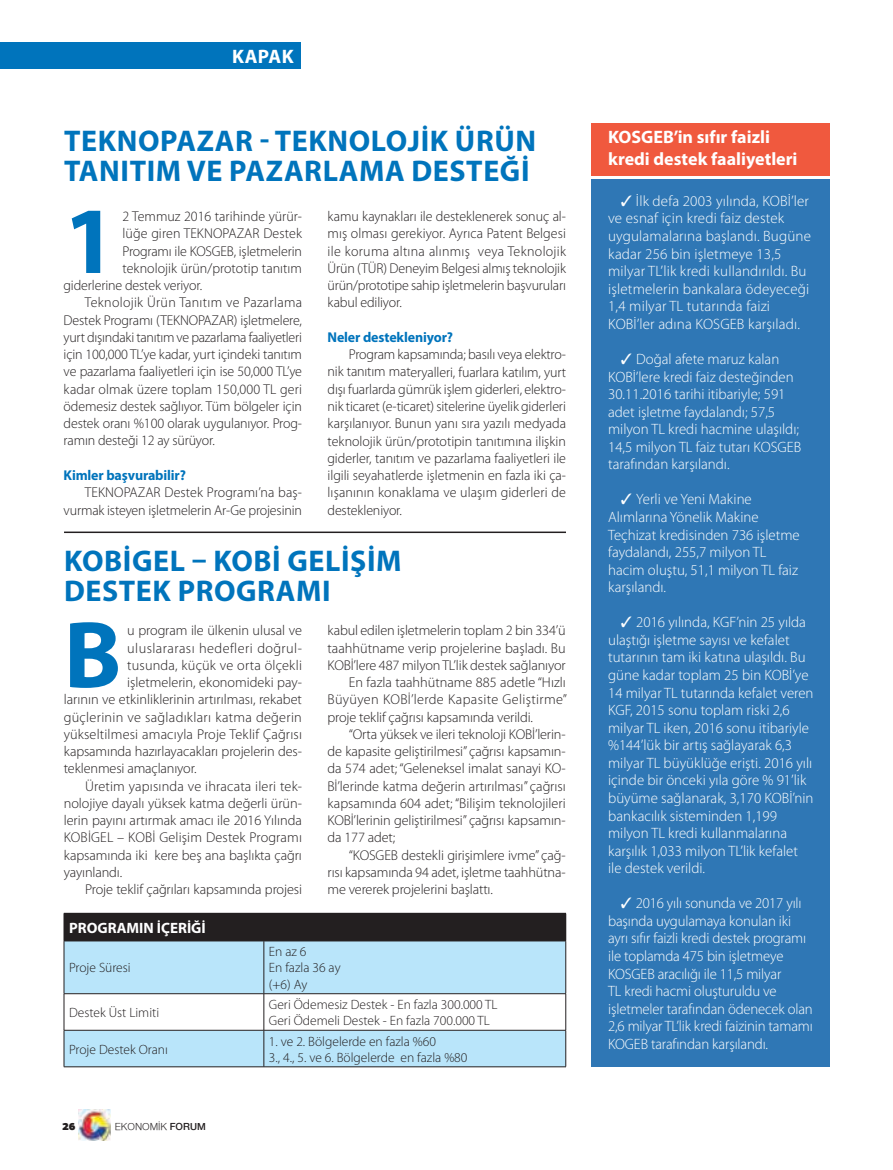
<style>
.page{position:relative;width:893px;height:1170px;background:#fff}
.page>*{position:absolute;margin:0;border:0;box-sizing:border-box;transform-origin:0 0}
.t1{font:700 95.7px "Myriad Pro";color:#0074bc}
.t2{font:700 30px/30px "Myriad Pro";letter-spacing:.02em;color:#0074bc}
.t3{font:700 19.5px "Myriad Pro";letter-spacing:.02em;color:#fff}
.t4{font:700 18px/21.6px "Myriad Pro";color:#fff}
.t5{font:300 15px/17.5px "Myriad Pro";color:#fff}
.t6{font:700 15px "Myriad Pro";color:#fff}
.t7{font:300 14.25px/17.2px "Myriad Pro";letter-spacing:-.005em;color:#231f20;text-align:justify}
.t8{font:300 14.25px "Myriad Pro";letter-spacing:.02em;color:#231f20}
.t9{font:700 14.25px "Myriad Pro";letter-spacing:-.01em;color:#0074bc}
.t10{font:300 14.25px "Myriad Pro";letter-spacing:.025em;color:#231f20}
.t11{font:300 14.25px "Myriad Pro";letter-spacing:.03em;color:#231f20}
.t12{font:300 13.5px/16.2px "Myriad Pro";color:#231f20}
.t13{font:10.5px "Nimbus Sans Novus";color:#231f20}
.t14{font:900 10.5px "PF Agora Sans Pro";color:#231f20}
.s1{font-weight:600}
</style>
<div class="page">
<img style="left:79px;top:1109px;width:31px;height:31px">
<div style="left:591px;top:180px;width:238px;height:886px;background:#2f77b5"></div>
<div style="left:591px;top:123px;width:238px;height:53px;background:#f0593e"></div>
<div style="left:0;top:43px;width:301px;height:26px;background:#0074bc"></div>
<div style="left:64px;top:913px;width:502px;height:27px;background:#231f20"></div>
<div style="left:65px;top:941px;width:500px;height:125px;background:#b9e5fa"></div>
<svg style="left:65px;top:994px;width:500px;height:35px"></svg>
<hr style="left:64px;top:941px;width:1px;height:52px;background:#231f20">
<hr style="left:264px;top:941px;width:1px;height:52px;background:#231f20">
<hr style="left:64px;top:940px;width:502px;height:1px;background:#231f20">
<hr style="left:565px;top:941px;width:1px;height:52px;background:#231f20">
<hr style="left:64px;top:993px;width:1px;height:36px;background:#231f20">
<hr style="left:264px;top:993px;width:1px;height:36px;background:#231f20">
<hr style="left:64px;top:1030px;width:1px;height:36px;background:#231f20">
<hr style="left:264px;top:1030px;width:1px;height:36px;background:#231f20">
<hr style="left:64px;top:993px;width:502px;height:1px;background:#231f20">
<hr style="left:565px;top:993px;width:1px;height:36px;background:#231f20">
<hr style="left:565px;top:1030px;width:1px;height:36px;background:#231f20">
<hr style="left:64px;top:1029px;width:502px;height:1px;background:#231f20">
<hr style="left:64px;top:1066px;width:502px;height:1px;background:#231f20">
<hr style="left:64px;top:531px;width:502px;height:2px;background:#231f20">
<h3 class="t3" style="left:232px;top:49px;width:63px">KAPAK</h3>
<h2 class="t2" style="left:64px;top:128px;width:474px">TEKNOPAZAR TEKNOLOJİK ÜRÜN<br>TANITIM VE PAZARLAMA DESTEĞİ</h2>
<h1 class="t1" style="left:64px;top:204px;width:55px">1</h1>
<p class="t7" style="left:122px;top:209px;width:181px">2 Temmuz 2016 tarihinde yürür-</p>
<p class="t7" style="left:122px;top:226px;width:181px">lüğe giren TEKNOPAZAR Destek</p>
<p class="t7" style="left:122px;top:243px;width:181px">Programı ile KOSGEB, işletmelerin</p>
<p class="t7" style="left:122px;top:261px;width:181px">teknolojik ürün/prototip tanıtım</p>
<p class="t7" style="left:64px;top:278px;width:140px">giderlerine destek veriyor.</p>
<p class="t8" style="left:85px;top:297px;width:219px">Teknolojik Ürün Tanıtım ve Pazarlama</p>
<p class="t7" style="left:64px;top:312px;width:240px">Destek Programı (TEKNOPAZAR) işletmelere,</p>
<p class="t7" style="left:64px;top:329px;width:240px">yurt dışındaki tanıtım ve pazarlama faaliyetleri</p>
<p class="t7" style="left:64px;top:347px;width:240px">için 100,000 TL’ye kadar, yurt içindeki tanıtım</p>
<p class="t7" style="left:64px;top:364px;width:240px">ve pazarlama faaliyetleri için ise 50,000 TL’ye</p>
<p class="t7" style="left:64px;top:381px;width:240px">kadar olmak üzere toplam 150,000 TL geri</p>
<p class="t7" style="left:64px;top:398px;width:240px">ödemesiz destek sağlıyor. Tüm bölgeler için</p>
<p class="t7" style="left:64px;top:416px;width:240px">destek oranı %100 olarak uygulanıyor. Prog-</p>
<p class="t7" style="left:64px;top:433px;width:153px">ramın desteği 12 ay sürüyor.</p>
<p class="t9" style="left:64px;top:469px;width:124px">Kimler başvurabilir?</p>
<p class="t7" style="left:64px;top:485px;width:240px;text-align:right">TEKNOPAZAR Destek Programı’na baş&shy;vurmak isteyen işletmelerin Ar-Ge projesinin</p>
<p class="t7" style="left:328px;top:209px;width:240px">kamu kaynakları ile desteklenerek sonuç al&shy;mış olması gerekiyor. Ayrıca Patent Belgesi ile koruma altına alınmış veya Teknolojik Ürün (TÜR) Deneyim Belgesi almış teknolojik ürün/prototipe sahip işletmelerin başvuruları kabul ediliyor.</p>
<p class="t9" style="left:328px;top:332px;width:127px">Neler destekleniyor?</p>
<p class="t7" style="left:328px;top:347px;width:240px;text-indent:21px">Program kapsamında; basılı veya elektro&shy;nik tanıtım materyalleri, fuarlara katılım, yurt dışı fuarlarda gümrük işlem giderleri, elektro&shy;nik ticaret (e-ticaret) sitelerine üyelik giderleri karşılanıyor. Bunun yanı sıra yazılı medyada teknolojik ürün/prototipin tanıtımına ilişkin giderler, tanıtım ve pazarlama faaliyetleri ile ilgili seyahatlerde işletmenin en fazla iki ça&shy;lışanının konaklama ve ulaşım giderleri de destekleniyor.</p>
<h2 class="t2" style="left:64px;top:548px;width:339px">KOBİGEL KOBİ GELİŞİM<br>DESTEK PROGRAMI</h2>
<h1 class="t1" style="left:64px;top:618px;width:59px">B</h1>
<p class="t7" style="left:127px;top:623px;width:176px">u program ile ülkenin ulusal ve</p>
<p class="t7" style="left:327px;top:623px;width:240px">kabul edilen işletmelerin toplam 2 bin 334’ü</p>
<p class="t7" style="left:327px;top:640px;width:240px">taahhütname verip projelerine başladı. Bu</p>
<p class="t7" style="left:327px;top:657px;width:240px">KOBİ’lere 487 milyon TL’lik destek sağlanıyor</p>
<p class="t7" style="left:349px;top:674px;width:218px">En fazla taahhütname 885 adetle “Hızlı</p>
<p class="t10" style="left:327px;top:694px;width:241px">Büyüyen KOBİ’lerde Kapasite Geliştirme”</p>
<p class="t7" style="left:327px;top:709px;width:207px">proje teklif çağrısı kapsamında verildi.</p>
<p class="t7" style="left:349px;top:726px;width:218px">“Orta yüksek ve ileri teknoloji KOBİ’lerin-</p>
<p class="t7" style="left:327px;top:743px;width:240px">de kapasite geliştirilmesi” çağrısı kapsamın-</p>
<p class="t7" style="left:327px;top:761px;width:240px">da 574 adet; “Geleneksel imalat sanayi KO-</p>
<p class="t7" style="left:327px;top:778px;width:240px">Bİ’lerinde katma değerin artırılması” çağrısı</p>
<p class="t7" style="left:327px;top:795px;width:240px">kapsamında 604 adet; “Bilişim teknolojileri</p>
<p class="t7" style="left:327px;top:812px;width:240px">KOBİ’lerinin geliştirilmesi” çağrısı kapsamın-</p>
<p class="t7" style="left:327px;top:830px;width:69px">da 177 adet;</p>
<p class="t7" style="left:349px;top:847px;width:218px">“KOSGEB destekli girişimlere ivme” çağ-</p>
<p class="t7" style="left:327px;top:864px;width:240px">rısı kapsamında 94 adet, işletme taahhütna-</p>
<p class="t7" style="left:327px;top:881px;width:167px">me vererek projelerini başlattı.</p>
<p class="t11" style="left:127px;top:642px;width:176px">uluslararası hedefleri doğrul-</p>
<p class="t7" style="left:127px;top:657px;width:176px">tusunda, küçük ve orta ölçekli</p>
<p class="t7" style="left:127px;top:675px;width:176px">işletmelerin, ekonomideki pay-</p>
<p class="t7" style="left:64px;top:692px;width:240px">larının ve etkinliklerinin artırılması, rekabet</p>
<p class="t8" style="left:64px;top:711px;width:240px">güçlerinin ve sağladıkları katma değerin</p>
<p class="t7" style="left:64px;top:726px;width:240px">yükseltilmesi amacıyla Proje Teklif Çağrısı</p>
<p class="t7" style="left:64px;top:743px;width:240px">kapsamında hazırlayacakları projelerin des-</p>
<p class="t7" style="left:64px;top:761px;width:134px">teklenmesi amaçlanıyor.</p>
<p class="t7" style="left:85px;top:778px;width:218px">Üretim yapısında ve ihracata ileri tek-</p>
<p class="t7" style="left:64px;top:795px;width:240px">nolojiye dayalı yüksek katma değerli ürün-</p>
<p class="t7" style="left:64px;top:812px;width:240px">lerin payını artırmak amacı ile 2016 Yılında</p>
<p class="t7" style="left:64px;top:830px;width:240px">KOBİGEL – KOBİ Gelişim Destek Programı</p>
<p class="t7" style="left:64px;top:847px;width:240px">kapsamında iki kere beş ana başlıkta çağrı</p>
<p class="t7" style="left:64px;top:864px;width:60px">yayınlandı.</p>
<p class="t7" style="left:85px;top:881px;width:218px">Proje teklif çağrıları kapsamında projesi</p>
<p class="t6" style="left:69px;top:921px;width:138px">PROGRAMIN İÇERİĞİ</p>
<p class="t12" style="left:69px;top:960px;width:63px">Proje Süresi</p>
<p class="t12" style="left:269px;top:944px;width:73px">En az 6<br>En fazla 36 ay (+6) Ay</p>
<p class="t12" style="left:69px;top:1005px;width:92px">Destek Üst Limiti</p>
<p class="t12" style="left:269px;top:997px;width:230px">Geri Ödemesiz Destek - En fazla 300.000 TL<br>Geri Ödemeli Destek - En fazla 700.000 TL</p>
<p class="t12" style="left:69px;top:1041px;width:100px">Proje Destek Oranı</p>
<p class="t12" style="left:269px;top:1033px;width:200px">1. ve 2. Bölgelerde en fazla %60<br>3., 4., 5. ve 6. Bölgelerde en fazla %80</p>
<p class="t14" style="left:62px;top:1122px;width:15px">26</p>
<p class="t13" style="left:115px;top:1120px;width:93px">EKONOMİK <span class="s1">FORUM</span></p>
<p class="t4" style="left:608px;top:128px;width:191px">KOSGEB’in sıfır faizli kredi destek faaliyetleri</p>
<p class="t5" style="left:608px;top:193px;width:204px;text-indent:13px">✓ İlk defa 2003 yılında, KOBİ’ler ve esnaf için kredi faiz destek uygulamalarına başlandı. Bugüne kadar 256 bin işletmeye 13,5 milyar TL’lik kredi kullandırıldı. Bu işletmelerin bankalara ödeyeceği 1,4 milyar TL tutarında faizi KOBİ’ler adına KOSGEB karşıladı.</p>
<p class="t5" style="left:608px;top:351px;width:195px;text-indent:13px">✓ Doğal afete maruz kalan<br>KOBİ’lere kredi faiz desteğinden<br>30.11.2016 tarihi itibariyle; 591 adet işletme faydalandı; 57,5 milyon TL kredi hacmine ulaşıldı;<br>14,5 milyon TL faiz tutarı KOSGEB tarafından karşılandı.</p>
<p class="t5" style="left:608px;top:492px;width:193px;text-indent:13px">✓ Yerli ve Yeni Makine<br>Alımlarına Yönelik Makine<br>Teçhizat kredisinden 736 işletme faydalandı, 255,7 milyon TL hacim oluştu, 51,1 milyon TL faiz karşılandı.</p>
<p class="t5" style="left:608px;top:614px;width:207px;text-indent:13px">✓ 2016 yılında, KGF’nin 25 yılda ulaştığı işletme sayısı ve kefalet tutarının tam iki katına ulaşıldı. Bu güne kadar toplam 25 bin KOBİ’ye 14 milyar TL tutarında kefalet veren KGF, 2015 sonu toplam riski 2,6 milyar TL iken, 2016 sonu itibariyle %144’lük bir artış sağlayarak 6,3 milyar TL büyüklüğe erişti. 2016 yılı içinde bir önceki yıla göre % 91’lik büyüme sağlanarak, 3,170 KOBİ’nin bankacılık sisteminden 1,199 milyon TL kredi kullanmalarına karşılık 1,033 milyon TL’lik kefalet ile destek verildi.</p>
<p class="t5" style="left:608px;top:895px;width:206px;text-indent:13px">✓ 2016 yılı sonunda ve 2017 yılı başında uygulamaya konulan iki ayrı sıfır faizli kredi destek programı ile toplamda 475 bin işletmeye KOSGEB aracılığı ile 11,5 milyar<br>TL kredi hacmi oluşturuldu ve işletmeler tarafından ödenecek olan 2,6 milyar TL’lik kredi faizinin tamamı KOGEB tarafından karşılandı.</p>
</div>
